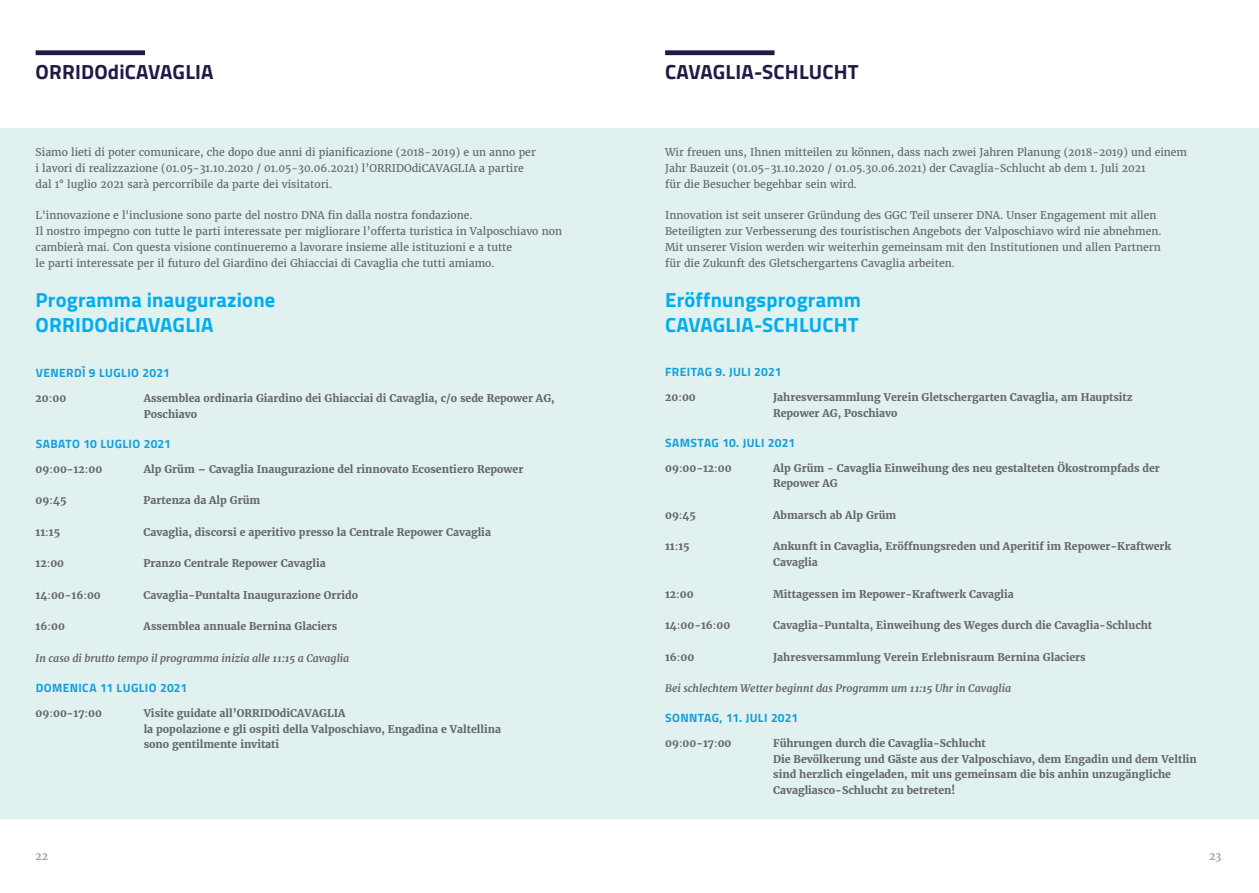
<style>
.page{position:relative;width:1259px;height:893px;background:#fff}
.page>*{position:absolute;margin:0;border:0;box-sizing:border-box;transform-origin:0 0}
.t1{font:700 20.55px/24.6px "Titillium Web";letter-spacing:.01em;color:#00aeef}
.t2{font:700 20.55px "Titillium Web";letter-spacing:.01em;color:#201a47}
.t3{font:700 12px "Titillium Web";letter-spacing:.035em;color:#12a0db}
.t4{font:700 10.5px/15.8px "Merriweather";color:#666768}
.t5{font:10.5px/15.8px "Merriweather";color:#666768}
.t6{font:italic 700 10.5px "Merriweather";color:#666768}
.t7{font:10.5px "Merriweather";color:#939598}
.s1{font-weight:400}
</style>
<div class="page">
<div style="left:0;top:128px;width:1259px;height:690px;background:#e1f1f0"></div>
<div style="left:36px;top:50px;width:109px;height:5px;background:#201a47"></div>
<div style="left:665px;top:50px;width:109px;height:5px;background:#201a47"></div>
<h1 class="t2" style="left:36px;top:57px;width:179px">ORRIDOdiCAVAGLIA</h1>
<p class="t5" style="left:36px;top:145px;width:502px">Siamo lieti di poter comunicare, che dopo due anni di pianificazione (2018-2019) e un anno per i lavori di realizzazione (01.05-31.10.2020 / 01.05-30.06.2021) l’ORRIDOdiCAVAGLIA a partire dal 1° luglio 2021 sarà percorribile da parte dei visitatori.</p>
<p class="t5" style="left:36px;top:208px;width:528px">L'innovazione e l'inclusione sono parte del nostro DNA fin dalla nostra fondazione.<br>Il nostro impegno con tutte le parti interessate per migliorare l’offerta turistica in Valposchiavo non cambierà mai. Con questa visione continueremo a lavorare insieme alle istituzioni e a tutte<br>le parti interessate per il futuro del Giardino dei Ghiacciai di Cavaglia che tutti amiamo.</p>
<h1 class="t1" style="left:36px;top:286px;width:241px">Programma inaugurazione<br>ORRIDOdiCAVAGLIA</h1>
<p class="t3" style="left:36px;top:364px;width:136px">VENERDÌ 9 LUGLIO 2021</p>
<p class="t4" style="left:36px;top:390px;width:32px">20<span class="s1">:</span>00</p>
<p class="t4" style="left:144px;top:390px;width:412px">Assemblea ordinaria Giardino dei Ghiacciai di Cavaglia, c/o sede Repower AG,<br>Poschiavo</p>
<p class="t3" style="left:36px;top:435px;width:137px">SABATO 10 LUGLIO 2021</p>
<p class="t4" style="left:36px;top:461px;width:68px">09<span class="s1">:</span>00-12<span class="s1">:</span>00</p>
<p class="t4" style="left:144px;top:461px;width:381px">Alp Grüm – Cavaglia Inaugurazione del rinnovato Ecosentiero Repower</p>
<p class="t4" style="left:36px;top:492px;width:32px">09<span class="s1">:</span>45</p>
<p class="t4" style="left:144px;top:492px;width:118px">Partenza da Alp Grüm</p>
<p class="t4" style="left:36px;top:524px;width:26px">11<span class="s1">:</span>15</p>
<p class="t4" style="left:144px;top:524px;width:349px">Cavaglia, discorsi e aperitivo presso la Centrale Repower Cavaglia</p>
<p class="t4" style="left:36px;top:555px;width:30px">12<span class="s1">:</span>00</p>
<p class="t4" style="left:144px;top:555px;width:183px">Pranzo Centrale Repower Cavaglia</p>
<p class="t4" style="left:36px;top:587px;width:67px">14<span class="s1">:</span>00-16<span class="s1">:</span>00</p>
<p class="t4" style="left:144px;top:587px;width:216px">Cavaglia-Puntalta Inaugurazione Orrido</p>
<p class="t4" style="left:36px;top:618px;width:31px">16<span class="s1">:</span>00</p>
<p class="t4" style="left:144px;top:618px;width:195px">Assemblea annuale Bernina Glaciers</p>
<p class="t6" style="left:36px;top:651px;width:315px">In caso di brutto tempo il programma inizia alle 11:15 a Cavaglia</p>
<p class="t3" style="left:36px;top:679px;width:153px">DOMENICA 11 LUGLIO 2021</p>
<p class="t4" style="left:36px;top:705px;width:68px">09<span class="s1">:</span>00-17<span class="s1">:</span>00</p>
<p class="t4" style="left:144px;top:705px;width:359px">Visite guidate all’ORRIDOdiCAVAGLIA<br>la popolazione e gli ospiti della Valposchiavo, Engadina e Valtellina sono gentilmente invitati</p>
<h1 class="t2" style="left:665px;top:57px;width:195px">CAVAGLIA-SCHLUCHT</h1>
<p class="t5" style="left:665px;top:145px;width:523px">Wir freuen uns, Ihnen mitteilen zu können, dass nach zwei Jahren Planung (2018-2019) und einem<br>Jahr Bauzeit (01.05-31.10.2020 / 01.05.30.06.2021) der Cavaglia-Schlucht ab dem 1. Juli 2021<br>für die Besucher begehbar sein wird.</p>
<p class="t5" style="left:665px;top:208px;width:498px">Innovation ist seit unserer Gründung des GGC Teil unserer DNA. Unser Engagement mit allen Beteiligten zur Verbesserung des touristischen Angebots der Valposchiavo wird nie abnehmen.<br>Mit unserer Vision werden wir weiterhin gemeinsam mit den Institutionen und allen Partnern für die Zukunft des Gletschergartens Cavaglia arbeiten.</p>
<h1 class="t1" style="left:665px;top:286px;width:197px">Eröffnungsprogramm<br>CAVAGLIA-SCHLUCHT</h1>
<p class="t3" style="left:665px;top:363px;width:118px">FREITAG 9. JULI 2021</p>
<p class="t4" style="left:665px;top:389px;width:32px">20<span class="s1">:</span>00</p>
<p class="t4" style="left:773px;top:389px;width:361px">Jahresversammlung Verein Gletschergarten Cavaglia, am Hauptsitz<br>Repower AG, Poschiavo</p>
<p class="t3" style="left:665px;top:433px;width:131px">SAMSTAG 10. JULI 2021</p>
<p class="t4" style="left:665px;top:460px;width:68px">09<span class="s1">:</span>00-12<span class="s1">:</span>00</p>
<p class="t4" style="left:773px;top:460px;width:388px">Alp Grüm - Cavaglia Einweihung des neu gestalteten Ökostrompfads der<br>Repower AG</p>
<p class="t4" style="left:665px;top:507px;width:32px">09<span class="s1">:</span>45</p>
<p class="t4" style="left:773px;top:507px;width:125px">Abmarsch ab Alp Grüm</p>
<p class="t4" style="left:665px;top:538px;width:26px">11<span class="s1">:</span>15</p>
<p class="t4" style="left:773px;top:538px;width:400px">Ankunft in Cavaglia, Eröffnungsreden und Aperitif im Repower-Kraftwerk<br>Cavaglia</p>
<p class="t4" style="left:665px;top:586px;width:30px">12<span class="s1">:</span>00</p>
<p class="t4" style="left:773px;top:586px;width:242px">Mittagessen im Repower-Kraftwerk Cavaglia</p>
<p class="t4" style="left:665px;top:617px;width:67px">14<span class="s1">:</span>00-16<span class="s1">:</span>00</p>
<p class="t4" style="left:773px;top:617px;width:380px">Cavaglia-Puntalta, Einweihung des Weges durch die Cavaglia-Schlucht</p>
<p class="t4" style="left:665px;top:649px;width:31px">16<span class="s1">:</span>00</p>
<p class="t4" style="left:773px;top:649px;width:314px">Jahresversammlung Verein Erlebnisraum Bernina Glaciers</p>
<p class="t6" style="left:665px;top:681px;width:348px">Bei schlechtem Wetter beginnt das Programm um 11:15 Uhr in Cavaglia</p>
<p class="t3" style="left:665px;top:709px;width:135px">SONNTAG, 11. JULI 2021</p>
<p class="t4" style="left:665px;top:735px;width:68px">09<span class="s1">:</span>00-17<span class="s1">:</span>00</p>
<p class="t4" style="left:773px;top:735px;width:425px">Führungen durch die Cavaglia-Schlucht<br>Die Bevölkerung und Gäste aus der Valposchiavo, dem Engadin und dem Veltlin sind herzlich eingeladen, mit uns gemeinsam die bis anhin unzugängliche Cavagliasco-Schlucht zu betreten!</p>
<p class="t7" style="left:36px;top:849px;width:14px">22</p>
<p class="t7" style="left:1209px;top:849px;width:14px">23</p>
</div>
